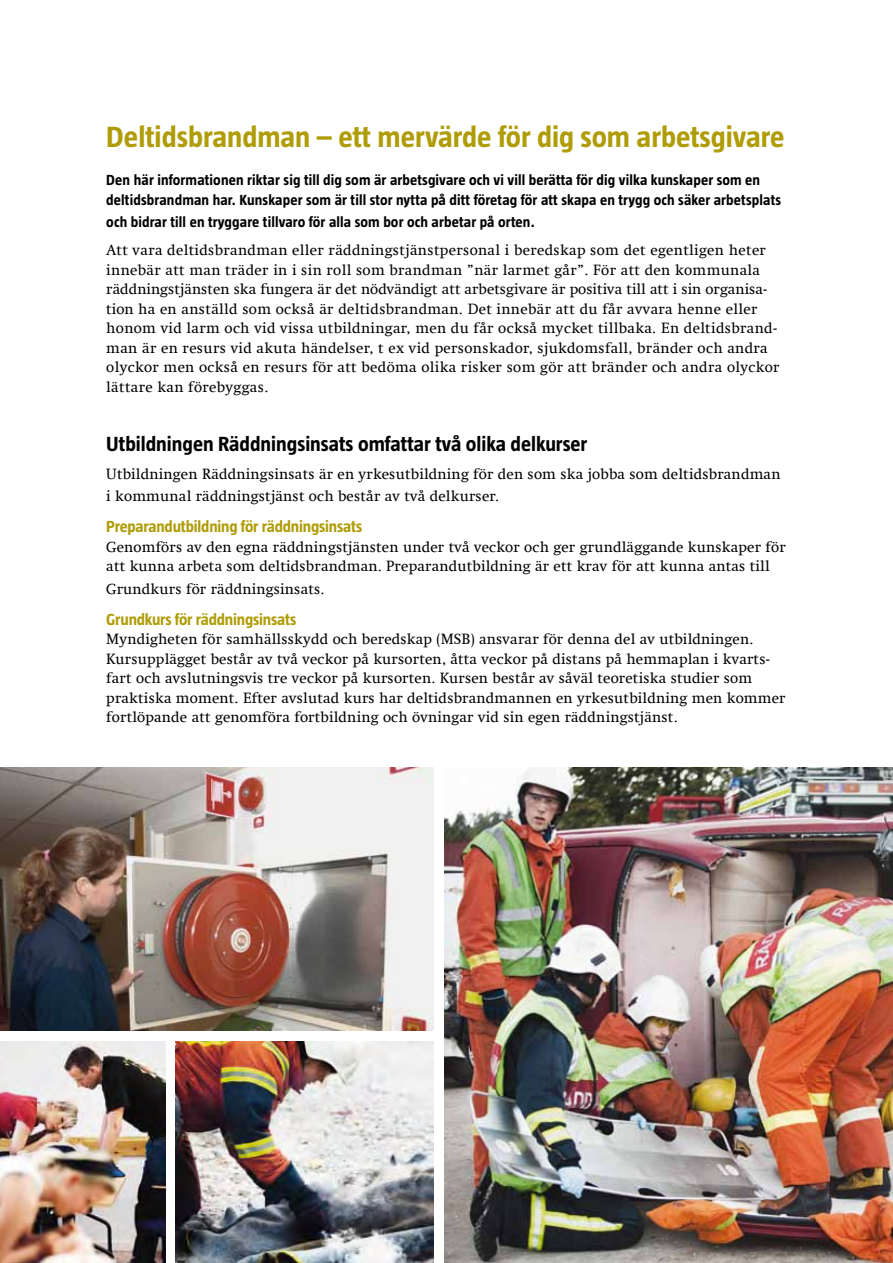
<style>
.page{position:relative;width:893px;height:1263px;background:#fff}
.page>*{position:absolute;margin:0;border:0;box-sizing:border-box;transform-origin:0 0}
.t1{font:700 30px "Taz";color:#af9c06}
.t2{font:700 21px "Taz";color:#000}
.t3{font:700 16.5px "Taz";letter-spacing:-.01em;color:#af9c06}
.t4{font:15px/19.5px "Swift Com";letter-spacing:.01em;color:#000}
.t5{font:700 15px/19.5px "Taz";letter-spacing:.01em;color:#000}
</style>
<div class="page">
<img style="left:176px;top:1041px;width:258px;height:222px">
<img style="left:0;top:767px;width:434px;height:264px">
<img style="left:0;top:1041px;width:165px;height:222px">
<img style="left:444px;top:767px;width:449px;height:496px">
<h1 class="t1" style="left:106px;top:120px;width:680px">Deltidsbrandman – ett mervärde för dig som arbetsgivare</h1>
<p class="t5" style="left:106px;top:170px;width:676px">Den här informationen riktar sig till dig som är arbetsgivare och vi vill berätta för dig vilka kunskaper som en deltidsbrandman har. Kunskaper som är till stor nytta på ditt företag för att skapa en trygg och säker arbetsplats</p>
<p class="t5" style="left:106px;top:212px;width:430px">och bidrar till en tryggare tillvaro för alla som bor och arbetar på orten.</p>
<p class="t4" style="left:106px;top:240px;width:675px">Att vara deltidsbrandman eller räddningstjänstpersonal i beredskap som det egentligen heter innebär att man träder in i sin roll som brandman ”när larmet går”. För att den kommunala räddningstjänsten ska fungera är det nödvändigt att arbetsgivare är positiva till att i sin organisa&shy;tion ha en anställd som också är deltidsbrandman. Det innebär att du får avvara henne eller honom vid larm och vid vissa utbildningar, men du får också mycket tillbaka. En deltidsbrand&shy;man är en resurs vid akuta händelser, t ex vid personskador, sjukdomsfall, bränder och andra olyckor men också en resurs för att bedöma olika risker som gör att bränder och andra olyckor lättare kan förebyggas.</p>
<h2 class="t2" style="left:106px;top:432px;width:483px">Utbildningen Räddningsinsats omfattar två olika delkurser</h2>
<p class="t4" style="left:106px;top:462px;width:676px;line-height:22.5px">Utbildningen Räddningsinsats är en yrkesutbildning för den som ska jobba som deltidsbrandman i kommunal räddningstjänst och består av två delkurser.</p>
<p class="t3" style="left:106px;top:517px;width:257px">Preparandutbildning för räddningsinsats</p>
<p class="t4" style="left:106px;top:537px;width:681px">Genomförs av den egna räddningstjänsten under två veckor och ger grundläggande kunskaper för att kunna arbeta som deltidsbrandman. Preparandutbildning är ett krav för att kunna antas till</p>
<p class="t4" style="left:106px;top:579px;width:220px">Grundkurs för räddningsinsats.</p>
<p class="t3" style="left:106px;top:610px;width:191px">Grundkurs för räddningsinsats</p>
<p class="t4" style="left:106px;top:629px;width:681px">Myndigheten för samhällsskydd och beredskap (MSB) ansvarar för denna del av utbildningen.<br>Kursupplägget består av två veckor på kursorten, åtta veckor på distans på hemmaplan i kvarts&shy;fart och avslutningsvis tre veckor på kursorten. Kursen består av såväl teoretiska studier som praktiska moment. Efter avslutad kurs har deltidsbrandmannen en yrkesutbildning men kommer fortlöpande att genomföra fortbildning och övningar vid sin egen räddningstjänst.</p>
</div>
